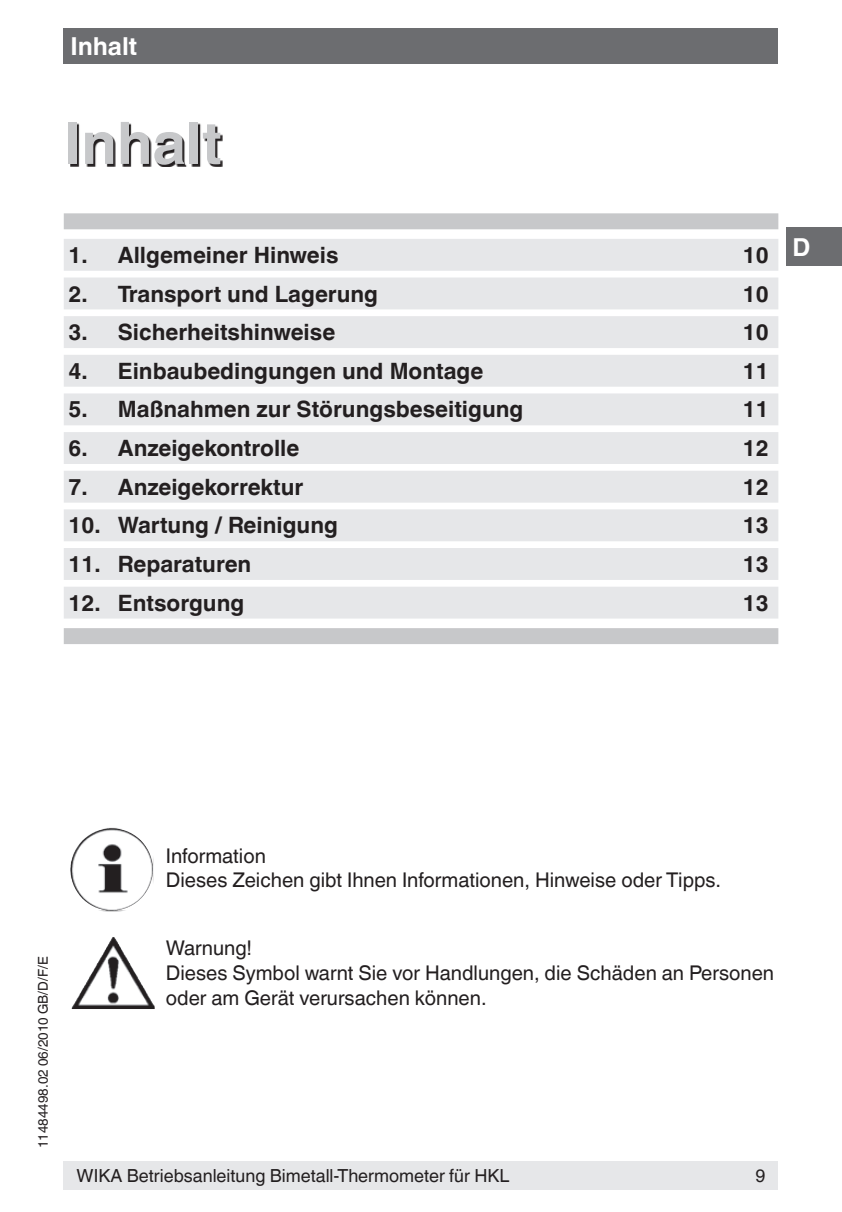
<style>
.page{position:relative;width:842px;height:1212px;background:#fff}
.page>*{position:absolute;margin:0;border:0;box-sizing:border-box;transform-origin:0 0}
.t1{font:700 58.5px "Helvetica World";color:#c7c8ca}
.t2{font:700 24.75px "Helvetica World";color:#fff}
.t3{font:700 22.5px "Helvetica World";color:#231f20}
.t4{font:20.25px/24.8px "Helvetica World";color:#231f20}
.t5{font:18px "Helvetica World";color:#231f20}
.t6{font:13.5px "Helvetica World";color:#231f20}
</style>
<div class="page">
<div style="left:64px;top:29px;width:714px;height:35px;background:#6c6d70"></div>
<div style="left:786px;top:228px;width:56px;height:38px;background:#6c6d70"></div>
<div style="left:64px;top:1161px;width:714px;height:28px;background:#e6e7e9"></div>
<svg style="left:64px;top:213px;width:714px;height:431px;fill:#c7c8ca"></svg>
<svg style="left:64px;top:239px;width:714px;height:379px;fill:#e6e7e9"></svg>
<svg style="left:70px;top:124px;width:153px;height:43px"></svg>
<img style="left:72px;top:937px;width:83px;height:72px">
<img style="left:70px;top:828px;width:83px;height:83px">
<p class="t2" style="left:70px;top:32px;width:68px">Inhalt</p>
<h1 class="t1" style="left:64px;top:109px;width:159px">Inhalt</h1>
<p class="t3" style="left:69px;top:242px;width:271px">1. Allgemeiner Hinweis</p>
<p class="t3" style="left:743px;top:242px;width:27px">10</p>
<p class="t3" style="left:69px;top:281px;width:311px">2. Transport und Lagerung</p>
<p class="t3" style="left:743px;top:281px;width:27px">10</p>
<p class="t3" style="left:69px;top:319px;width:268px">3. Sicherheitshinweise</p>
<p class="t3" style="left:743px;top:319px;width:27px">10</p>
<p class="t3" style="left:69px;top:358px;width:416px">4. Einbaubedingungen und Montage</p>
<p class="t3" style="left:743px;top:358px;width:27px">11</p>
<p class="t3" style="left:69px;top:396px;width:456px">5. Maßnahmen zur Störungsbeseitigung</p>
<p class="t3" style="left:743px;top:396px;width:27px">11</p>
<p class="t3" style="left:69px;top:435px;width:232px">6. Anzeigekontrolle</p>
<p class="t3" style="left:743px;top:435px;width:27px">12</p>
<p class="t3" style="left:69px;top:474px;width:236px">7. Anzeigekorrektur</p>
<p class="t3" style="left:743px;top:474px;width:27px">12</p>
<p class="t3" style="left:69px;top:512px;width:271px">10. Wartung / Reinigung</p>
<p class="t3" style="left:743px;top:512px;width:27px">13</p>
<p class="t3" style="left:69px;top:551px;width:184px">11. Reparaturen</p>
<p class="t3" style="left:743px;top:551px;width:27px">13</p>
<p class="t3" style="left:69px;top:590px;width:177px">12. Entsorgung</p>
<p class="t3" style="left:743px;top:590px;width:27px">13</p>
<p class="t2" style="left:792px;top:233px;width:19px">D</p>
<p class="t6" style="left:35px;top:1148px;width:193px;rotate:-90deg">11484498.02 06/2010 GB/D/F/E</p>
<p class="t4" style="left:166px;top:843px;width:557px">Information<br>Dieses Zeichen gibt Ihnen Informationen, Hinweise oder Tipps.</p>
<p class="t4" style="left:166px;top:936px;width:610px">Warnung!<br>Dieses Symbol warnt Sie vor Handlungen, die Schäden an Personen oder am Gerät verursachen können.</p>
<p class="t5" style="left:77px;top:1165px;width:435px">WIKA Betriebsanleitung Bimetall-Thermometer für HKL</p>
<p class="t5" style="left:755px;top:1165px;width:12px">9</p>
</div>
